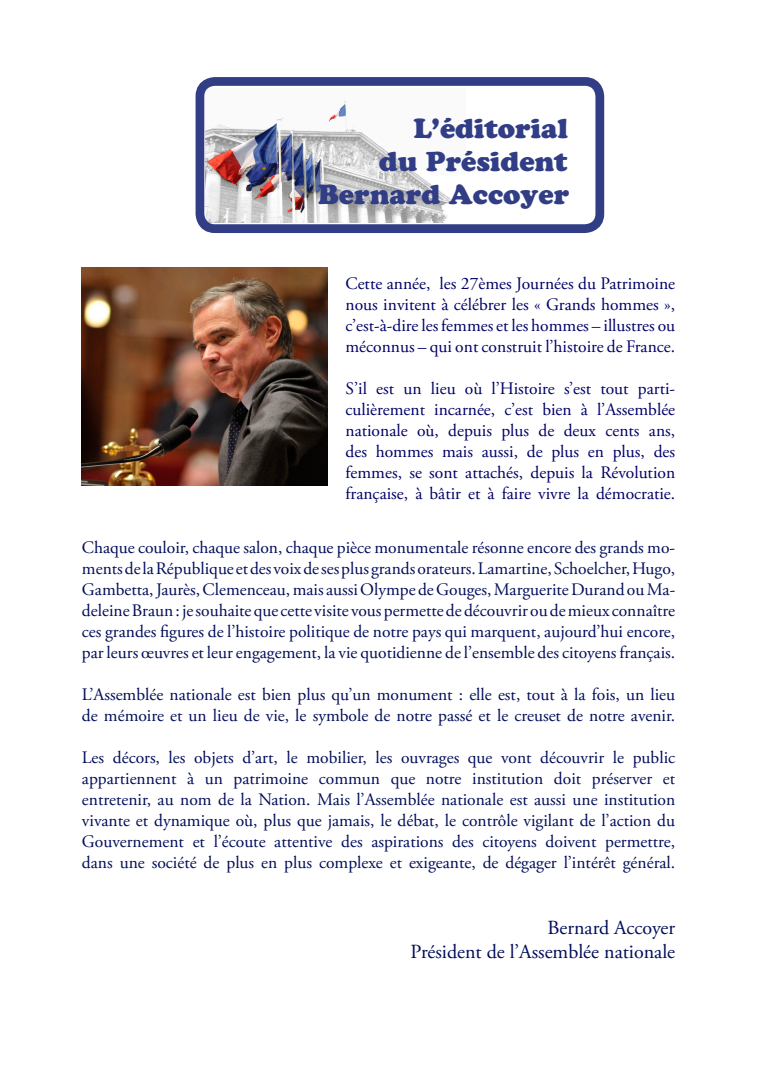
<style>
.page{position:relative;width:780px;height:1088px;background:#fff}
.page>*{position:absolute;margin:0;border:0;box-sizing:border-box;transform-origin:0 0}
.t1{font:27.5px/33px "Cooper Black Std";color:#313d85;text-align:right}
.t2{font:20px/24px "Adobe Garamond Pro";color:#000d59;text-align:right}
.t3{font:17.5px/21px "Adobe Garamond Pro";color:#000d59;text-align:justify}
.t4{font:17.5px/21px "Adobe Garamond Pro";color:#000067;text-align:justify}
</style>
<div class="page">
<img style="left:82px;top:267px;width:245px;height:218px">
<img style="left:206px;top:89px;width:246px;height:133px">
<div style="left:195px;top:77px;width:409px;height:156px;border:9px solid #313d85;border-radius:15px"></div>
<h1 class="t1" style="left:318px;top:112px;width:252px">L’éditorial<br>du Président<br>Bernard Accoyer</h1>
<p class="t4" style="left:345px;top:274px;width:331px">Cette année, les 27èmes Journées du Patrimoine nous invitent à célébrer les « Grands hommes », c’est-à-dire les femmes et les hommes – illustres ou méconnus – qui ont construit l’histoire de France.</p>
<p class="t4" style="left:345px;top:379px;width:331px">S’il est un lieu où l’Histoire s’est tout parti&shy;culièrement incarnée, c’est bien à l’Assemblée nationale où, depuis plus de deux cents ans, des hommes mais aussi, de plus en plus, des femmes, se sont attachés, depuis la Révolution française, à bâtir et à faire vivre la démocratie.</p>
<p class="t3" style="left:82px;top:537px;width:594px">Chaque couloir, chaque salon, chaque pièce monumentale résonne encore des grands mo&shy;ments de la République et des voix de ses plus grands orateurs. Lamartine, Schoelcher, Hugo, Gambetta, Jaurès, Clemenceau, mais aussi Olympe de Gouges, Marguerite Durand ou Ma&shy;deleine Braun : je souhaite que cette visite vous permette de découvrir ou de mieux connaître ces grandes figures de l’histoire politique de notre pays qui marquent, aujourd’hui encore, par leurs œuvres et leur engagement, la vie quotidienne de l’ensemble des citoyens français.</p>
<p class="t3" style="left:82px;top:684px;width:594px">L’Assemblée nationale est bien plus qu’un monument : elle est, tout à la fois, un lieu de mémoire et un lieu de vie, le symbole de notre passé et le creuset de notre avenir.</p>
<p class="t3" style="left:82px;top:747px;width:594px">Les décors, les objets d’art, le mobilier, les ouvrages que vont découvrir le public appartiennent à un patrimoine commun que notre institution doit préserver et entretenir, au nom de la Nation. Mais l’Assemblée nationale est aussi une institution vivante et dynamique où, plus que jamais, le débat, le contrôle vigilant de l’action du Gouvernement et l’écoute attentive des aspirations des citoyens doivent permettre, dans une société de plus en plus complexe et exigeante, de dégager l’intérêt général.</p>
<p class="t2" style="left:410px;top:916px;width:266px">Bernard Accoyer<br>Président de l’Assemblée nationale</p>
</div>
